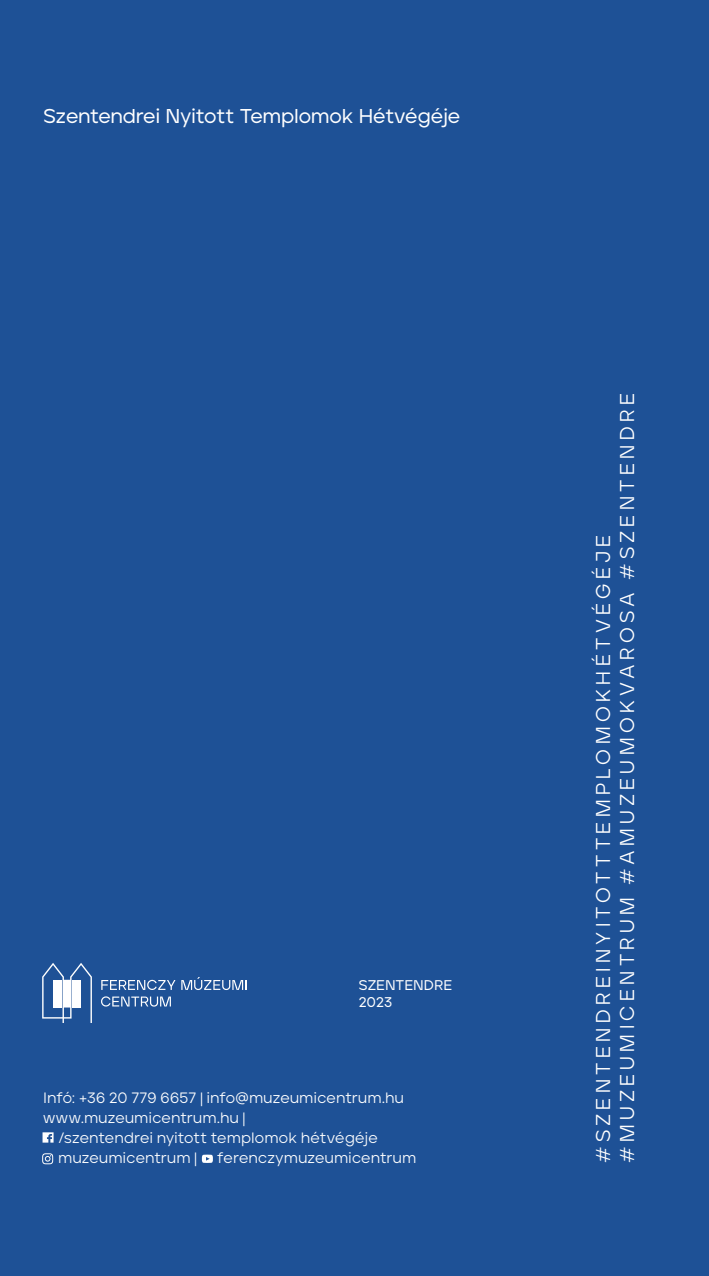
<style>
.page{position:relative;width:709px;height:1276px;background:#1e5196}
.page>*{position:absolute;margin:0;border:0;box-sizing:border-box;transform-origin:0 0}
.t1{font:20px/24px "Aventa";letter-spacing:.215em;color:#fff}
.t2{font:500 20px "Aventa";letter-spacing:.005em;color:#fff}
.t3{font:15px "Aventa";letter-spacing:.025em;color:#fff}
.t4{font:500 14px/16.2px "Aventa";letter-spacing:.02em;color:#fff}
</style>
<div class="page">
<svg style="left:42px;top:963px;width:50px;height:60px"></svg>
<div style="left:53px;top:979px;width:8px;height:28px;background:#fff"></div>
<svg style="left:101px;top:980px;width:74px;height:10px"></svg>
<svg style="left:181px;top:977px;width:66px;height:13px"></svg>
<svg style="left:101px;top:996px;width:70px;height:10px"></svg>
<svg style="left:43px;top:1132px;width:11px;height:10px"></svg>
<svg style="left:42px;top:1153px;width:11px;height:11px"></svg>
<svg style="left:202px;top:1154px;width:11px;height:9px"></svg>
<h1 class="t2" style="left:44px;top:103px;width:418px">Szentendrei Nyitott Templomok Hétvégéje</h1>
<p class="t4" style="left:359px;top:977px;width:95px">SZENTENDRE<br>2023</p>
<p class="t3" style="left:44px;top:1088px;width:362px">Infó: +36 20 779 6657 | info@muzeumicentrum.hu</p>
<p class="t3" style="left:43px;top:1108px;width:204px">www.muzeumicentrum.hu |</p>
<p class="t3" style="left:58px;top:1128px;width:321px">/szentendrei nyitott templomok hétvégéje</p>
<p class="t3" style="left:58px;top:1148px;width:140px">muzeumicentrum |</p>
<p class="t3" style="left:217px;top:1148px;width:200px">ferenczymuzeumicentrum</p>
<h1 class="t1" style="left:591px;top:1163px;width:771px;rotate:-90deg">#SZENTENDREINYITOTTTEMPLOMOKHÉTVÉGÉJE #MUZEUMICENTRUM #AMUZEUMOKVAROSA #SZENTENDRE</h1>
</div>
